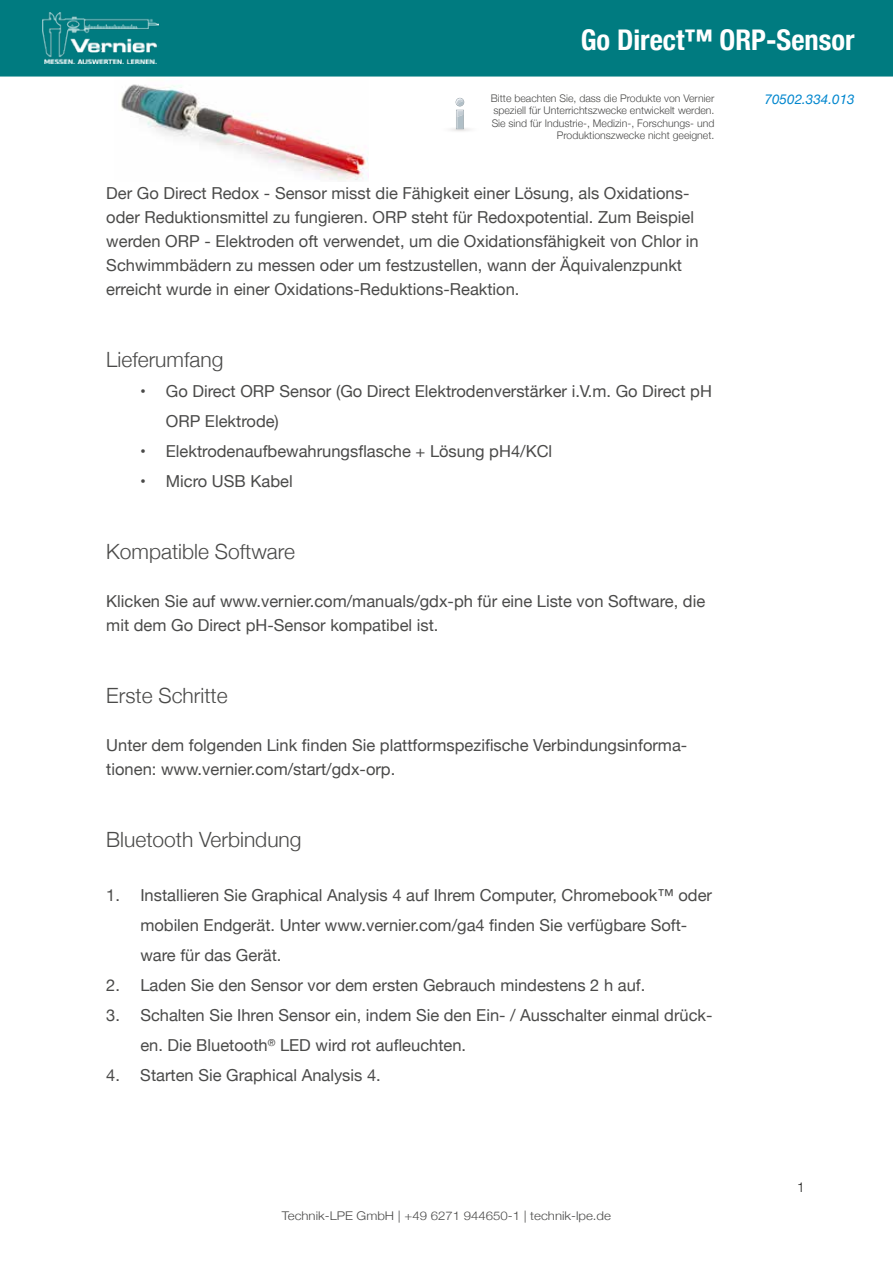
<style>
.page{position:relative;width:893px;height:1263px;background:#fff}
.page>*{position:absolute;margin:0;border:0;box-sizing:border-box;transform-origin:0 0}
.t1{font:700 condensed 28.5px "Helvetica Neue";color:#fff}
.t2{font:300 21px "Helvetica Neue";color:#4a4a49}
.t3{font:16.5px/24px "Helvetica Neue";color:#4a4a49}
.t4{font:italic 13.5px "Helvetica Neue";color:#0086ce}
.t5{font:300 13.5px "Helvetica Neue";color:#1d1d1b}
.t6{font:300 12px "Helvetica Neue";color:#4a4a49;scale:1.1 1}
.t7{font:300 10.5px/12.6px "Helvetica Neue";color:#4a4a49;text-align:right}
</style>
<div class="page">
<div style="left:0;top:0;width:893px;height:77px;background:#007b80"></div>
<img style="left:43px;top:12px;width:116px;height:52px">
<img style="left:121px;top:84px;width:248px;height:97px">
<img style="left:450px;top:128px;width:20px;height:3px">
<svg style="left:456px;top:98px;width:8px;height:31px"></svg>
<h1 class="t1" style="left:581px;top:16px;width:276px">Go Direct™ ORP-Sensor</h1>
<p class="t7" style="left:491px;top:91px;width:225px">Bitte beachten Sie, dass die Produkte von Vernier speziell für Unterrichtszwecke entwickelt werden.<br>Sie sind für Industrie-, Medizin-, Forschungs- und Produktionszwecke nicht geeignet.</p>
<p class="t3" style="left:106px;top:182px;width:594px">Der Go Direct Redox - Sensor misst die Fähigkeit einer Lösung, als Oxidations&shy;oder Reduktionsmittel zu fungieren. ORP steht für Redoxpotential. Zum Beispiel werden ORP - Elektroden oft verwendet, um die Oxidationsfähigkeit von Chlor in Schwimmbädern zu messen oder um festzustellen, wann der Äquivalenzpunkt erreicht wurde in einer Oxidations-Reduktions-Reaktion.</p>
<p class="t2" style="left:106px;top:343px;width:119px">Lieferumfang</p>
<p class="t3" style="left:166px;top:377px;width:548px;line-height:30px;text-indent:-26px">• Go Direct ORP Sensor (Go Direct Elektrodenverstärker i.V.m. Go Direct pH<br>ORP Elektrode)</p>
<p class="t3" style="left:140px;top:440px;width:413px">• Elektrodenaufbewahrungsflasche + Lösung pH4/KCl</p>
<p class="t3" style="left:140px;top:470px;width:154px">• Micro USB Kabel</p>
<p class="t2" style="left:106px;top:535px;width:190px">Kompatible Software</p>
<p class="t3" style="left:106px;top:590px;width:600px">Klicken Sie auf www.vernier.com/manuals/gdx-ph für eine Liste von Software, die mit dem Go Direct pH-Sensor kompatibel ist.</p>
<p class="t2" style="left:106px;top:679px;width:123px">Erste Schritte</p>
<p class="t3" style="left:106px;top:734px;width:582px">Unter dem folgenden Link finden Sie plattformspezifische Verbindungsinforma&shy;tionen: www.vernier.com/start/gdx-orp.</p>
<p class="t2" style="left:106px;top:823px;width:197px">Bluetooth Verbindung</p>
<p class="t3" style="left:140px;top:881px;width:573px;line-height:30px;text-indent:-34px">1. Installieren Sie Graphical Analysis 4 auf Ihrem Computer, Chromebook™ oder mobilen Endgerät. Unter www.vernier.com/ga4 finden Sie verfügbare Soft&shy;ware für das Gerät.</p>
<p class="t3" style="left:106px;top:974px;width:540px">2. Laden Sie den Sensor vor dem ersten Gebrauch mindestens 2 h auf.</p>
<p class="t3" style="left:140px;top:1001px;width:574px;line-height:30px;text-indent:-34px">3. Schalten Sie Ihren Sensor ein, indem Sie den Ein- / Ausschalter einmal drück&shy;en. Die Bluetooth<sup>®</sup> LED wird rot aufleuchten.</p>
<p class="t3" style="left:106px;top:1064px;width:276px">4. Starten Sie Graphical Analysis 4.</p>
<p class="t6" style="left:282px;top:1206px;width:301px">Technik-LPE GmbH +49 6271 944650-1 technik-lpe.de</p>
<p class="t4" style="left:765px;top:90px;width:92px">70502.334.013</p>
<p class="t5" style="left:797px;top:1177px;width:9px">1</p>
</div>
